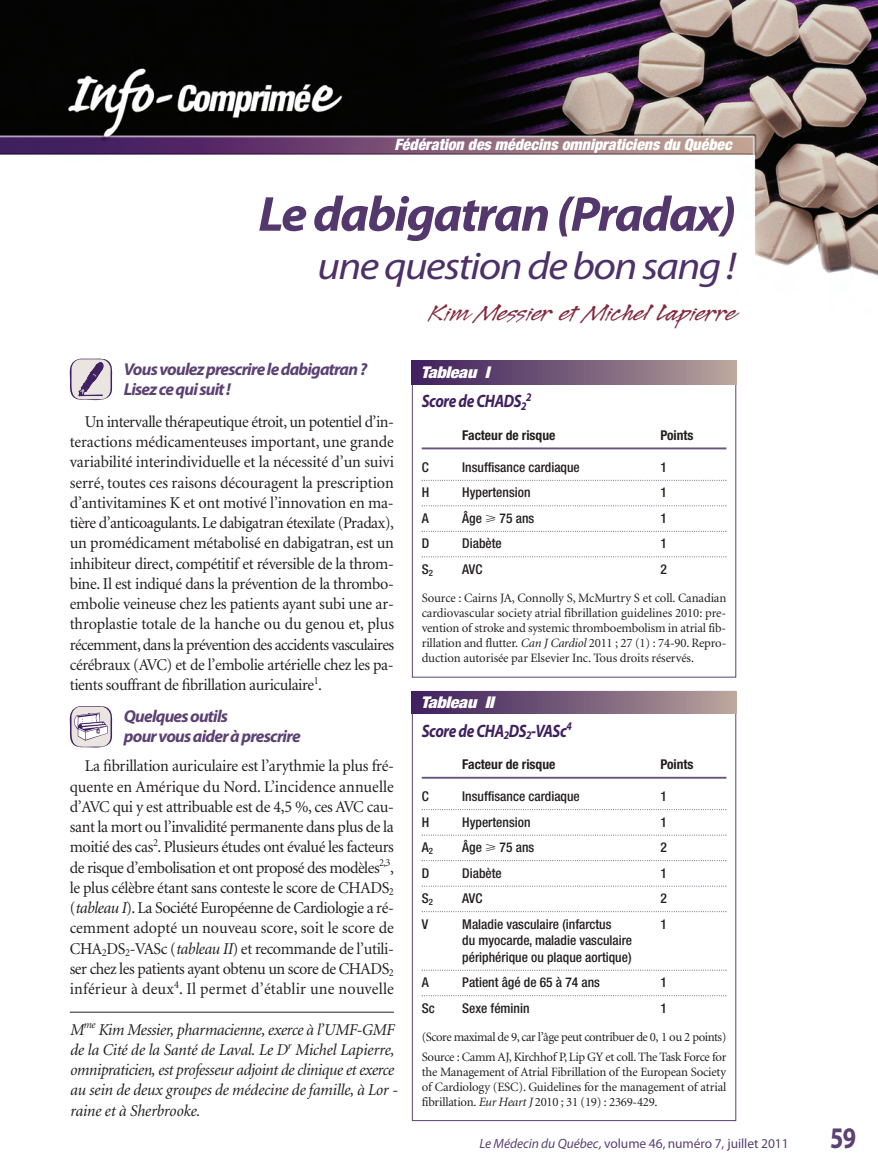
<style>
.page{position:relative;width:878px;height:1175px;background:#fff}
.page>*{position:absolute;margin:0;border:0;box-sizing:border-box;transform-origin:0 0}
.t1{font:italic 700 49.5px "Myriad Pro";letter-spacing:-.035em;color:#54386d;scale:1.05 1}
.t2{font:italic 39px "Myriad Pro";letter-spacing:-.035em;color:#4e3069;scale:1.1 1}
.t3{font:700 30px "Myriad Pro";color:#5c4173;scale:.8 1}
.t4{font:27px "Legault Std";color:#82293f;scale:1.2 1}
.t5{font:italic 700 18px "Myriad Pro";letter-spacing:-.025em;color:#40205f;scale:.85 1}
.t6{font:italic 700 17.25px/20.2px "Myriad Pro";letter-spacing:-.045em;color:#5c4173}
.t7{font:16.5px/20.2px "Minion";letter-spacing:-.025em;color:#231f20;text-align:justify}
.t8{font:italic 16.5px/20.2px "Minion";letter-spacing:-.02em;color:#231f20}
.t9{font:italic 900 condensed 16.2px "Helvetica Neue";letter-spacing:-.015em;color:#fff;scale:1.11 1}
.t10{font:italic 900 condensed 15.75px "Helvetica Neue";color:#fff}
.t11{font:500 condensed 13.5px/16.5px "Helvetica Neue";color:#231f20}
.t12{font:13.5px "Myriad Pro";letter-spacing:-.005em;color:#5c4173}
.t13{font:700 condensed 13.5px "Helvetica Neue";color:#231f20}
.t14{font:12.75px/15px "Minion";letter-spacing:-.02em;color:#231f20;text-align:justify}
.t15{font:12.75px/19.5px "Minion";letter-spacing:-.04em;color:#231f20}
.t16{font:italic 700 11.7px "Myriad Pro";color:#40205f;scale:.85 1}
.s1{font-style:italic}
</style>
<div class="page">
<img style="left:0;top:0;width:878px;height:276px">
<hr style="left:70px;top:1011px;width:324px;height:1px;background:#231f20">
<hr style="left:422px;top:447px;width:304px;height:2px;background:#69527e">
<svg style="left:422px;top:480px;width:304px;height:1px"></svg>
<svg style="left:422px;top:505px;width:304px;height:1px"></svg>
<svg style="left:422px;top:531px;width:304px;height:1px"></svg>
<svg style="left:422px;top:556px;width:304px;height:1px"></svg>
<div style="left:412px;top:360px;width:324px;height:24px;background:linear-gradient(to right,#3c1d5c,#b7a29b)"></div>
<hr style="left:422px;top:776px;width:304px;height:2px;background:#69527e">
<svg style="left:422px;top:809px;width:304px;height:1px"></svg>
<svg style="left:422px;top:834px;width:304px;height:1px"></svg>
<svg style="left:422px;top:860px;width:304px;height:1px"></svg>
<svg style="left:422px;top:885px;width:304px;height:1px"></svg>
<svg style="left:422px;top:911px;width:304px;height:1px"></svg>
<svg style="left:422px;top:969px;width:304px;height:1px"></svg>
<svg style="left:422px;top:995px;width:304px;height:1px"></svg>
<div style="left:412px;top:691px;width:324px;height:22px;background:linear-gradient(to right,#3c1d5c,#b7a29b)"></div>
<svg style="left:69px;top:706px;width:44px;height:41px"></svg>
<svg style="left:70px;top:358px;width:43px;height:42px"></svg>
<p class="t10" style="left:394px;top:138px;width:339px">Fédération des médecins omnipraticiens du Québec</p>
<h1 class="t1" style="left:258px;top:195px;width:456px">Le dabigatran (Pradax)</h1>
<h2 class="t2" style="left:317px;top:251px;width:382px">une question de bon sang !</h2>
<h3 class="t4" style="left:430px;top:295px;width:257px">Kim Messier et Michel Lapierre</h3>
<p class="t6" style="left:124px;top:360px;width:245px">Vous voulez prescrire le dabigatran ?<br>Lisez ce qui suit !</p>
<p class="t7" style="left:70px;top:413px;width:326px;text-indent:15px">Un intervalle thérapeutique étroit, un potentiel d’in&shy;teractions médicamenteuses important, une grande variabilité interindividuelle et la nécessité d’un suivi serré, toutes ces raisons découragent la prescription d’antivitamines K et ont motivé l’innovation en ma&shy;tière d’anticoagulants. Le dabigatran étexilate (Pra dax), un promédicament métabolisé en dabigatran, est un inhibiteur direct, compétitif et réversible de la throm&shy;bine. Il est indiqué dans la prévention de la thrombo&shy;embolie veineuse chez les patients ayant subi une ar&shy;throplastie totale de la hanche ou du genou et, plus récemment, dans la prévention des accidents vasculaires cérébraux (AVC) et de l’embolie artérielle chez les pa&shy;tients souffrant de fibrillation auriculaire<sup>1</sup>.</p>
<p class="t6" style="left:124px;top:707px;width:178px">Quelques outils<br>pour vous aider à prescrire</p>
<p class="t7" style="left:70px;top:757px;width:326px;text-indent:15px">La fibrillation auriculaire est l’arythmie la plus fré&shy;quente en Amérique du Nord. L’incidence annuelle d’AVC qui y est attribuable est de 4,5 %, ces AVC cau&shy;sant la mort ou l’invalidité permanente dans plus de la moitié des cas<sup>2</sup>. Plusieurs études ont évalué les facteurs de risque d’embolisation et ont proposé des modèles<sup>2,3</sup>, le plus célèbre étant sans conteste le score de CHADS<sub>2 </sub>(<span class="s1">tableau I</span>). La Société Européenne de Cardiologie a ré&shy;cemment adopté un nouveau score, soit le score de CHA<sub>2</sub>DS<sub>2</sub>-VASc (<span class="s1">tableau II</span>) et recommande de l’utili&shy;ser chez les patients ayant obtenu un score de CHADS<sub>2 </sub>inférieur à deux<sup>4</sup>. Il permet d’établir une nouvelle</p>
<p class="t8" style="left:70px;top:1020px;width:329px">M<sup>me</sup> Kim Messier, pharmacienne, exerce à l’UMF-GMF de la Cité de la Santé de Laval. Le D<sup>r</sup> Michel Lapierre, omnipraticien, est professeur adjoint de clinique et exerce au sein de deux groupes de médecine de famille, à Lor - raine et à Sherbrooke.</p>
<p class="t9" style="left:421px;top:366px;width:63px">Tableau I</p>
<p class="t5" style="left:421px;top:394px;width:125px">Score de CHADS<sub>2</sub></p>
<p class="t16" style="left:526px;top:392px;width:8px">2</p>
<p class="t13" style="left:462px;top:430px;width:95px">Facteur de risque</p>
<p class="t13" style="left:660px;top:430px;width:35px">Points</p>
<p class="t11" style="left:422px;top:460px;width:9px">C</p>
<p class="t11" style="left:462px;top:460px;width:119px">Insuffisance cardiaque</p>
<p class="t11" style="left:660px;top:460px;width:8px">1</p>
<p class="t11" style="left:422px;top:485px;width:9px">H</p>
<p class="t11" style="left:462px;top:485px;width:70px">Hypertension</p>
<p class="t11" style="left:660px;top:485px;width:8px">1</p>
<p class="t11" style="left:422px;top:511px;width:9px">A</p>
<p class="t11" style="left:462px;top:511px;width:21px">Âge</p>
<p class="t11" style="left:499px;top:511px;width:36px">75 ans</p>
<p class="t11" style="left:660px;top:511px;width:8px">1</p>
<p class="t11" style="left:422px;top:536px;width:9px">D</p>
<p class="t11" style="left:462px;top:536px;width:41px">Diabète</p>
<p class="t11" style="left:660px;top:536px;width:8px">1</p>
<p class="t11" style="left:422px;top:562px;width:13px">S<sub>2</sub></p>
<p class="t11" style="left:462px;top:562px;width:22px">AVC</p>
<p class="t11" style="left:660px;top:562px;width:8px">2</p>
<p class="t14" style="left:422px;top:592px;width:306px">Source : Cairns JA, Connolly S, McMurtry S et coll. Canadian cardiovascular society atrial fibrillation guidelines 2010: pre&shy;vention of stroke and systemic thromboembolism in atrial fib&shy;rillation and flutter. <span class="s1">Can J Cardiol</span> 2011 ; 27 (1) : 74-90. Repro - duction autorisée par Elsevier Inc. Tous droits réservés.</p>
<p class="t9" style="left:421px;top:696px;width:67px">Tableau II</p>
<p class="t5" style="left:421px;top:724px;width:178px">Score de CHA<sub>2</sub>DS<sub>2</sub>-VASc<sup>4</sup></p>
<p class="t13" style="left:462px;top:759px;width:95px">Facteur de risque</p>
<p class="t13" style="left:660px;top:759px;width:35px">Points</p>
<p class="t11" style="left:422px;top:789px;width:9px">C</p>
<p class="t11" style="left:462px;top:789px;width:119px">Insuffisance cardiaque</p>
<p class="t11" style="left:660px;top:789px;width:8px">1</p>
<p class="t11" style="left:422px;top:814px;width:9px">H</p>
<p class="t11" style="left:462px;top:814px;width:70px">Hypertension</p>
<p class="t11" style="left:660px;top:814px;width:8px">1</p>
<p class="t11" style="left:422px;top:840px;width:13px">A<sub>2</sub></p>
<p class="t11" style="left:462px;top:840px;width:21px">Âge</p>
<p class="t11" style="left:499px;top:840px;width:36px">75 ans</p>
<p class="t11" style="left:660px;top:840px;width:8px">2</p>
<p class="t11" style="left:422px;top:865px;width:9px">D</p>
<p class="t11" style="left:462px;top:865px;width:41px">Diabète</p>
<p class="t11" style="left:660px;top:865px;width:8px">1</p>
<p class="t11" style="left:422px;top:891px;width:13px">S<sub>2</sub></p>
<p class="t11" style="left:462px;top:891px;width:22px">AVC</p>
<p class="t11" style="left:660px;top:891px;width:8px">2</p>
<p class="t11" style="left:422px;top:916px;width:8px">V</p>
<p class="t11" style="left:462px;top:916px;width:151px">Maladie vasculaire (infarctus</p>
<p class="t11" style="left:660px;top:916px;width:8px">1</p>
<p class="t11" style="left:462px;top:933px;width:171px">du myocarde, maladie vasculaire périphérique ou plaque aortique)</p>
<p class="t11" style="left:422px;top:975px;width:9px">A</p>
<p class="t11" style="left:462px;top:975px;width:139px">Patient âgé de 65 à 74 ans</p>
<p class="t11" style="left:660px;top:975px;width:8px">1</p>
<p class="t11" style="left:422px;top:1000px;width:15px">Sc</p>
<p class="t11" style="left:462px;top:1000px;width:69px">Sexe féminin</p>
<p class="t11" style="left:660px;top:1000px;width:8px">1</p>
<p class="t15" style="left:422px;top:1028px;width:306px">(Score maximal de 9, car l’âge peut contribuer de 0, 1 ou 2 points)<br>Source : Camm AJ, Kirchhof P, Lip GY et coll. The Task Force for</p>
<p class="t14" style="left:422px;top:1065px;width:306px">the Management of Atrial Fibrillation of the European Society of Cardiology (ESC). Guidelines for the management of atrial fibrillation. <span class="s1">Eur Heart J</span> 2010 ; 31 (19) : 2369-429.</p>
<p class="t12" style="left:479px;top:1138px;width:310px"><span class="s1">Le Médecin du Québec,</span> volume 46, numéro 7, juillet 2011</p>
<h3 class="t3" style="left:830px;top:1126px;width:34px">59</h3>
</div>
